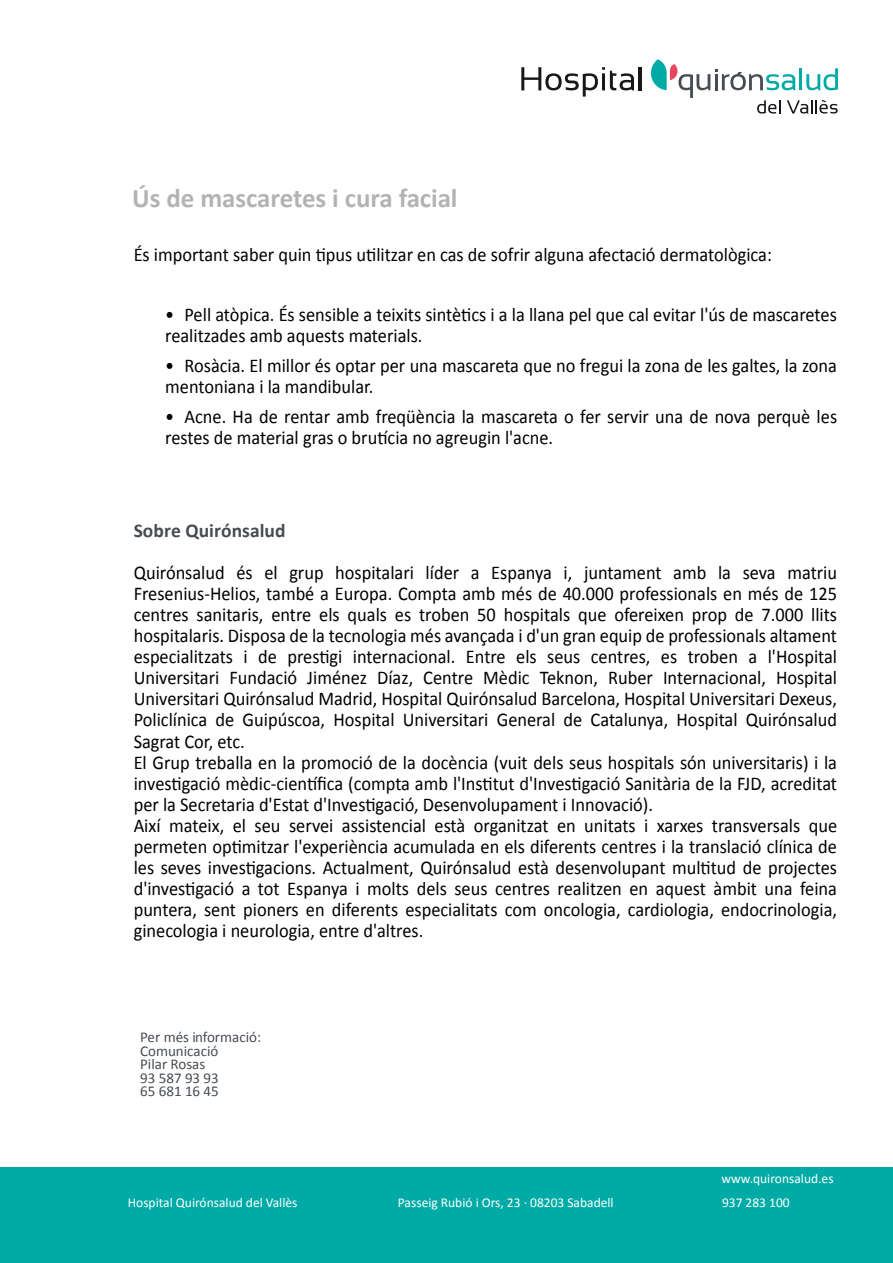
<style>
.page{position:relative;width:893px;height:1263px;background:#fff}
.page>*{position:absolute;margin:0;border:0;box-sizing:border-box;transform-origin:0 0}
.t1{font:700 27px "Calibri";letter-spacing:-.005em;color:rgb(0 0 0/.3)}
.t2{font:19.5px/21px "Calibri";color:#000;scale:.94 1}
.t3{font:700 19.5px "Calibri";letter-spacing:.005em;color:#474c52}
.t4{font:15px/13.5px "Calibri";color:#474c52}
.t5{font:13.5px "Calibri";color:#fff}
</style>
<div class="page">
<div style="left:0;top:1167px;width:893px;height:96px;background:#00aaa6"></div>
<svg style="left:521px;top:67px;width:113px;height:30px"></svg>
<hr style="left:639px;top:67px;width:3px;height:23px;background:#1a171c">
<svg style="left:651px;top:59px;width:187px;height:55px"></svg>
<h1 class="t1" style="left:132px;top:180px;width:327px">Ús de mascaretes i cura facial</h1>
<p class="t2" style="left:134px;top:244px;width:680px">És important saber quin tipus utilitzar en cas de sofrir alguna afectació dermatològica:</p>
<p class="t2" style="left:165px;top:304px;width:716px">• Pell atòpica. És sensible a teixits sintètics i a la llana pel que cal evitar l'ús de mascaretes realitzades amb aquests materials.</p>
<p class="t2" style="left:165px;top:355px;width:716px">• Rosàcia. El millor és optar per una mascareta que no fregui la zona de les galtes, la zona mentoniana i la mandibular.</p>
<p class="t2" style="left:165px;top:406px;width:716px">• Acne. Ha de rentar amb freqüència la mascareta o fer servir una de nova perquè les restes de material gras o brutícia no agreugin l'acne.</p>
<p class="t3" style="left:134px;top:518px;width:153px">Sobre Quirónsalud</p>
<p class="t2" style="left:134px;top:562px;width:750px">Quirónsalud és el grup hospitalari líder a Espanya i, juntament amb la seva matriu Fresenius-Helios, també a Europa. Compta amb més de 40.000 professionals en més de 125 centres sanitaris, entre els quals es troben 50 hospitals que ofereixen prop de 7.000 llits hospitalaris. Disposa de la tecnologia més avançada i d'un gran equip de professionals altament especialitzats i de prestigi internacional. Entre els seus centres, es troben a l'Hospital Universitari Fundació Jiménez Díaz, Centre Mèdic Teknon, Ruber Internacional, Hospital Universitari Quirónsalud Madrid, Hospital Quirónsalud Barcelona, Hospital Universitari Dexeus, Policlínica de Guipúscoa, Hospital Universitari General de Catalunya, Hospital Quirónsalud Sagrat Cor, etc.<br>El Grup treballa en la promoció de la docència (vuit dels seus hospitals són universitaris) i la investigació mèdic-científica (compta amb l'Institut d'Investigació Sanitària de la FJD, acreditat per la Secretaria d'Estat d'Investigació, Desenvolupament i Innovació).<br>Així mateix, el seu servei assistencial està organitzat en unitats i xarxes transversals que permeten optimitzar l'experiència acumulada en els diferents centres i la translació clínica de les seves investigacions. Actualment, Quirónsalud està desenvolupant multitud de projectes d'investigació a tot Espanya i molts dels seus centres realitzen en aquest àmbit una feina puntera, sent pioners en diferents especialitats com oncologia, cardiologia, endocrinologia, ginecologia i neurologia, entre d'altres.</p>
<p class="t4" style="left:140px;top:1031px;width:122px">Per més informació:<br>Comunicació<br>Pilar Rosas<br>93 587 93 93<br>65 681 16 45</p>
<p class="t5" style="left:721px;top:1170px;width:114px">www.quironsalud.es</p>
<p class="t5" style="left:128px;top:1194px;width:171px">Hospital Quirónsalud del Vallès</p>
<p class="t5" style="left:398px;top:1194px;width:217px">Passeig Rubió i Ors, 23 · 08203 Sabadell</p>
<p class="t5" style="left:722px;top:1194px;width:69px">937 283 100</p>
</div>
